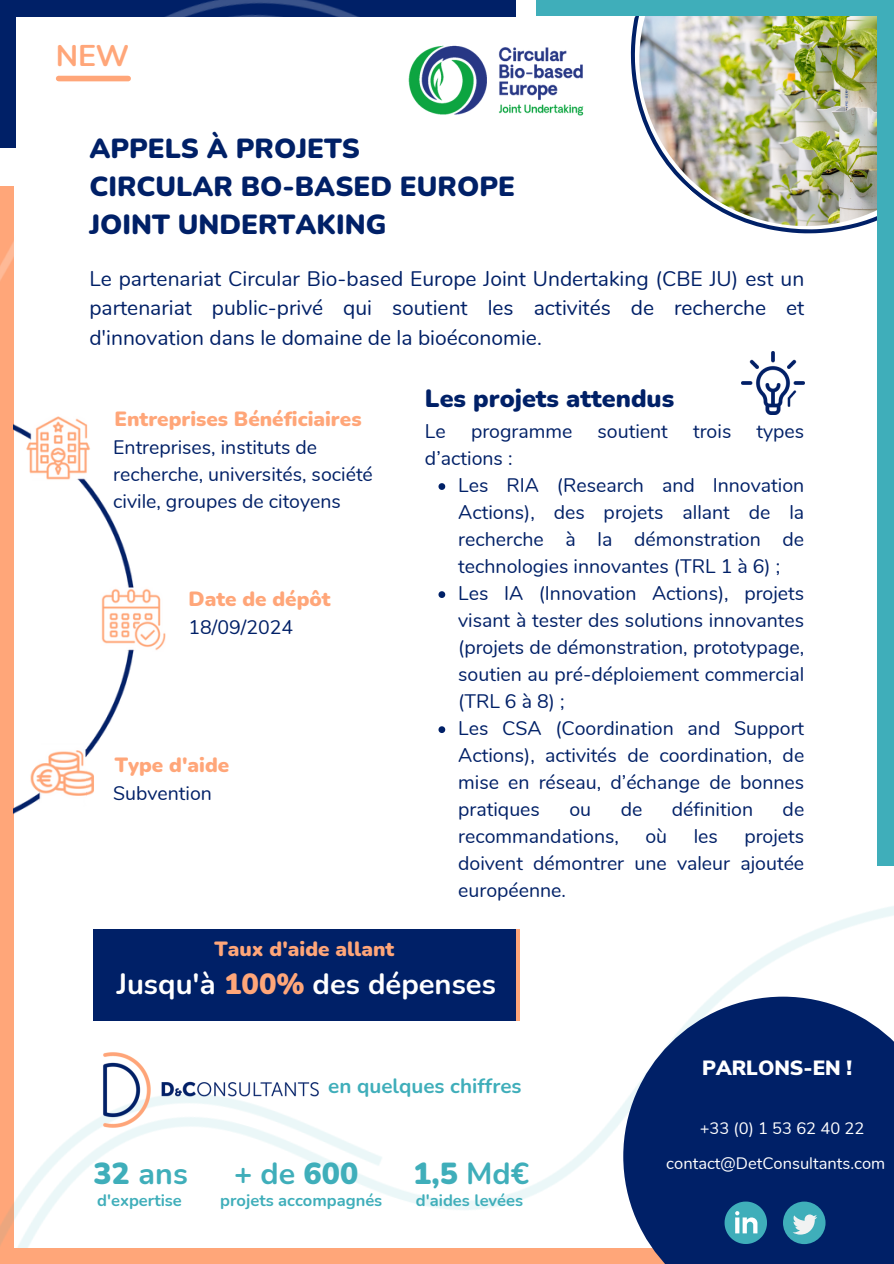
<style>
.page{position:relative;width:894px;height:1264px;background:#fff}
.page>*{position:absolute;margin:0;border:0;box-sizing:border-box;transform-origin:0 0}
.t1{font:700 30.3px "Nunito";color:#3faeba}
.t2{font:900 30.3px "Nunito";color:#3faeba}
.t3{font:700 30px "Nunito";color:#ffa679}
.t4{font:700 29.1px "Nunito";color:#fff}
.t5{font:900 27.6px/38.4px "Nunito";color:#002067}
.t6{font:900 25.05px "Nunito";color:#002067}
.t7{font:21px/29.2px "Nunito";color:#002067;text-align:justify}
.t8{font:900 20.55px "Nunito";color:#ffa679}
.t9{font:700 20.55px "Nunito";color:#3faeba}
.t10{font:900 20.55px "Nunito Sans";color:#fff}
.t11{font:19.5px/27px "Nunito";color:#002067;text-align:justify}
.t12{font:700 16.5px "Nunito";color:#3faeba}
.t13{font:16.5px "Nunito";color:#fff}
.s1{font-weight:900;color:#ffa679}
.s2{font-weight:900}
.s3{font-weight:700}
</style>
<div class="page">
<div style="left:0;top:186px;width:14px;height:1077px;background:#ffa679"></div>
<img style="left:0;top:0;width:516px;height:430px">
<div style="left:16px;top:18px;width:861px;height:1232px;background:#fff"></div>
<img style="left:0;top:728px;width:893px;height:520px">
<div style="left:406px;top:928px;width:113px;height:92px;background:linear-gradient(to bottom,#ffa679,#ffa679)"></div>
<div style="left:93px;top:928px;width:422px;height:92px;background:#002067"></div>
<img style="left:741px;top:352px;width:63px;height:63px">
<div style="left:5px;top:1248px;width:688px;height:15px;background:#ffa679"></div>
<svg style="left:623px;top:996px;width:270px;height:267px;background:#1f3a78"></svg>
<div style="left:782px;top:1201px;width:43px;height:42px;background:#3faeba;border-radius:50%"></div>
<svg style="left:793px;top:1214px;width:24px;height:20px"></svg>
<svg style="left:724px;top:1201px;width:42px;height:42px;background:#4b9bb1"></svg>
<img style="left:14px;top:403px;width:151px;height:431px">
<img style="left:98px;top:1037px;width:232px;height:101px">
<div style="left:59px;top:76px;width:69px;height:5px;background:#ffa679"></div>
<svg style="left:630px;top:16px;width:231px;height:218px"></svg>
<img style="left:639px;top:16px;width:238px;height:210px">
<div style="left:877px;top:2px;width:16px;height:864px;background:#3faeba"></div>
<div style="left:536px;top:0;width:357px;height:16px;background:#3faeba"></div>
<img style="left:408px;top:45px;width:176px;height:71px">
<svg style="left:438px;top:483px;width:7px;height:7px"></svg>
<svg style="left:438px;top:591px;width:7px;height:7px"></svg>
<svg style="left:438px;top:726px;width:7px;height:7px"></svg>
<h5 class="t3" style="left:56px;top:36px;width:75px">NEW</h5>
<h5 class="t5" style="left:89px;top:129px;width:427px">APPELS À PROJETS<br>CIRCULAR BO-BASED EUROPE<br>JOINT UNDERTAKING</h5>
<p class="t7" style="left:89px;top:264px;width:716px">Le partenariat Circular Bio-based Europe Joint Undertaking (CBE JU) est un partenariat public-privé qui soutient les activités de recherche et d'innovation dans le domaine de la bioéconomie.</p>
<p class="t8" style="left:114px;top:405px;width:248px">Entreprises Bénéficiaires</p>
<h1 class="t11" style="left:113px;top:434px;width:261px;text-align:left">Entreprises, instituts de recherche, universités, société civile, groupes de citoyens</h1>
<p class="t8" style="left:188px;top:585px;width:144px">Date de dépôt</p>
<h6 class="t11" style="left:188px;top:614px;width:106px">18/09/2024</h6>
<p class="t8" style="left:115px;top:751px;width:116px">Type d'aide</p>
<h1 class="t11" style="left:113px;top:780px;width:100px">Subvention</h1>
<p class="t8" style="left:214px;top:935px;width:181px">Taux d'aide allant</p>
<p class="t6" style="left:425px;top:381px;width:250px">Les projets attendus</p>
<h6 class="t11" style="left:425px;top:418px;width:22px">Le</h6>
<h6 class="t11" style="left:471px;top:418px;width:103px">programme</h6>
<h6 class="t11" style="left:597px;top:418px;width:72px">soutient</h6>
<h6 class="t11" style="left:693px;top:418px;width:40px">trois</h6>
<h6 class="t11" style="left:756px;top:418px;width:49px">types</h6>
<h6 class="t11" style="left:425px;top:445px;width:89px">d’actions :</h6>
<h6 class="t11" style="left:458px;top:472px;width:347px">Les RIA (Research and Innovation Actions), des projets allant de la recherche à la démonstration de technologies innovantes (TRL 1 à 6) ;</h6>
<h6 class="t11" style="left:458px;top:580px;width:347px">Les IA (Innovation Actions), projets visant à tester des solutions innovantes (projets de démonstration, prototypage, soutien au pré-déploiement commercial (TRL 6 à 8) ;</h6>
<h6 class="t11" style="left:458px;top:715px;width:347px">Les CSA (Coordination and Support Actions), activités de coordination, de mise en réseau, d’échange de bonnes pratiques</h6>
<h6 class="t11" style="left:569px;top:796px;width:23px">ou</h6>
<h6 class="t11" style="left:620px;top:796px;width:23px">de</h6>
<h6 class="t11" style="left:671px;top:796px;width:83px">définition</h6>
<h6 class="t11" style="left:782px;top:796px;width:23px">de</h6>
<h6 class="t11" style="left:458px;top:823px;width:162px">recommandations,</h6>
<h6 class="t11" style="left:645px;top:823px;width:23px">où</h6>
<h6 class="t11" style="left:693px;top:823px;width:26px">les</h6>
<h6 class="t11" style="left:458px;top:823px;width:347px;text-indent:286px">projets doivent démontrer une valeur ajoutée européenne.</h6>
<h3 class="t4" style="left:117px;top:964px;width:380px">Jusqu'à <span class="s1">100%</span> des dépenses</h3>
<p class="t9" style="left:328px;top:1072px;width:195px">en quelques chiffres</p>
<h4 class="t1" style="left:93px;top:1153px;width:96px"><span class="s2">32</span> ans</h4>
<p class="t1" style="left:234px;top:1153px;width:126px">+ de <span class="s2">600</span></p>
<h2 class="t2" style="left:413px;top:1152px;width:117px">1,5 <span class="s3">Md€</span></h2>
<p class="t12" style="left:220px;top:1188px;width:163px">projets accompagnés</p>
<p class="t12" style="left:416px;top:1188px;width:109px">d'aides levées</p>
<h5 class="t12" style="left:97px;top:1188px;width:86px">d'expertise</h5>
<h5 class="t10" style="left:701px;top:1053px;width:151px">PARLONS-EN !</h5>
<h6 class="t13" style="left:699px;top:1117px;width:166px">+33 (0) 1 53 62 40 22</h6>
<h6 class="t13" style="left:666px;top:1152px;width:220px">contact@DetConsultants.com</h6>
</div>
